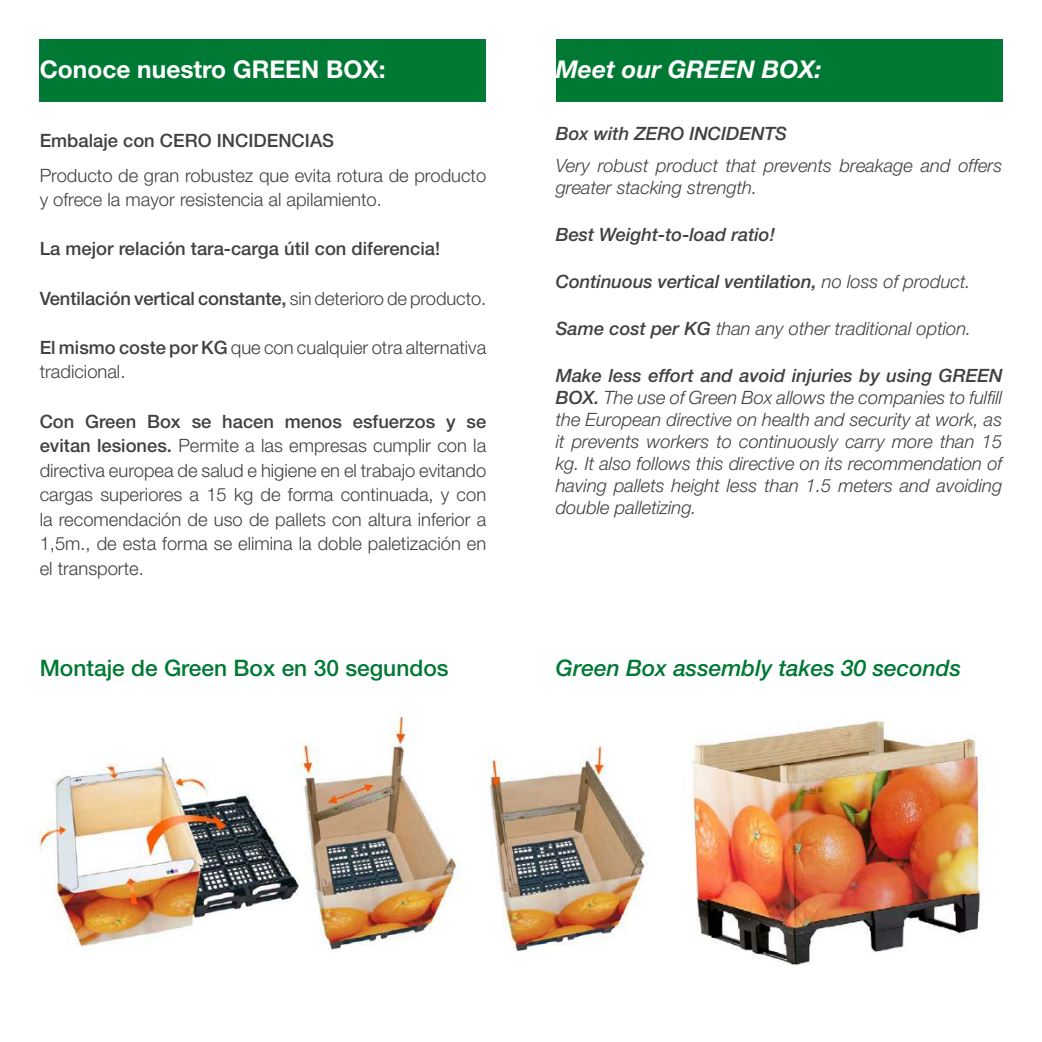
<style>
.page{position:relative;width:1042px;height:1042px;background:#fff}
.page>*{position:absolute;margin:0;border:0;box-sizing:border-box;transform-origin:0 0}
.t1{font:700 24.5px "Helvetica Neue LT Std";color:#fff}
.t2{font:italic 700 24.5px "Helvetica Neue LT Std";color:#fff}
.t3{font:italic 500 22.75px "Helvetica Neue LT Std";color:#007934}
.t4{font:500 22.75px "Helvetica Neue LT Std";color:#007934}
.t5{font:300 18.38px/24.5px "Helvetica Neue LT Std";color:#414042}
.t6{font:italic 300 18.38px/22.1px "Helvetica Neue LT Std";color:#414042}
.t7{font:500 18.38px "Helvetica Neue LT Std";color:#414042}
.t8{font:italic 500 18.38px "Helvetica Neue LT Std";color:#414042}
.s1{font-weight:300}
.s2{font-weight:500}
</style>
<div class="page">
<div style="left:40px;top:40px;width:446px;height:62px;background:#007934"></div>
<div style="left:556px;top:40px;width:446px;height:62px;background:#007934"></div>
<img style="left:40px;top:716px;width:605px;height:235px">
<img style="left:691px;top:719px;width:293px;height:246px">
<h1 class="t1" style="left:40px;top:54px;width:347px">Conoce nuestro GREEN BOX:</h1>
<p class="t7" style="left:40px;top:130px;width:296px">Embalaje con CERO INCIDENCIAS</p>
<p class="t5" style="left:40px;top:162px;width:448px">Producto de gran robustez que evita rotura de producto y ofrece la mayor resistencia al apilamiento.</p>
<p class="t7" style="left:40px;top:238px;width:402px">La mejor relación tara-carga útil con diferencia!</p>
<p class="t7" style="left:40px;top:287px;width:448px">Ventilación vertical constante, <span class="s1">sin deterioro de producto.</span></p>
<p class="t5" style="left:40px;top:335px;width:448px"><span class="s2">El mismo coste por KG</span> que con cualquier otra alternativa tradicional.</p>
<p class="t5" style="left:40px;top:409px;width:448px;text-align:justify"><span class="s2">Con Green Box se hacen menos esfuerzos y se evitan lesiones.</span> Permite a las empresas cumplir con la directiva europea de salud e higiene en el trabajo evitando cargas superiores a 15 kg de forma continuada, y con la recomendación de uso de pallets con altura inferior a 1,5m., de esta forma se elimina la doble paletización en el transporte.</p>
<h1 class="t2" style="left:556px;top:54px;width:267px">Meet our GREEN BOX:</h1>
<p class="t8" style="left:556px;top:123px;width:233px">Box with ZERO INCIDENTS</p>
<p class="t6" style="left:556px;top:154px;width:448px">Very robust product that prevents breakage and offers greater stacking strength.</p>
<p class="t8" style="left:556px;top:224px;width:221px">Best Weight-to-load ratio!</p>
<p class="t8" style="left:556px;top:270px;width:416px">Continuous vertical ventilation, <span class="s1">no loss of product.</span></p>
<p class="t6" style="left:556px;top:317px;width:417px"><span class="s2">Same cost per KG</span> than any other traditional option.</p>
<p class="t6" style="left:556px;top:364px;width:448px;text-align:justify"><span class="s2">Make less effort and avoid injuries by using GREEN BOX.</span> The use of Green Box allows the companies to fulfill the European directive on health and security at work, as it prevents workers to continuously carry more than 15 kg. It also follows this directive on its recommendation of having pallets height less than 1.5 meters and avoiding double palletizing.</p>
<p class="t4" style="left:40px;top:655px;width:410px">Montaje de Green Box en 30 segundos</p>
<p class="t3" style="left:556px;top:655px;width:407px">Green Box assembly takes 30 seconds</p>
</div>
